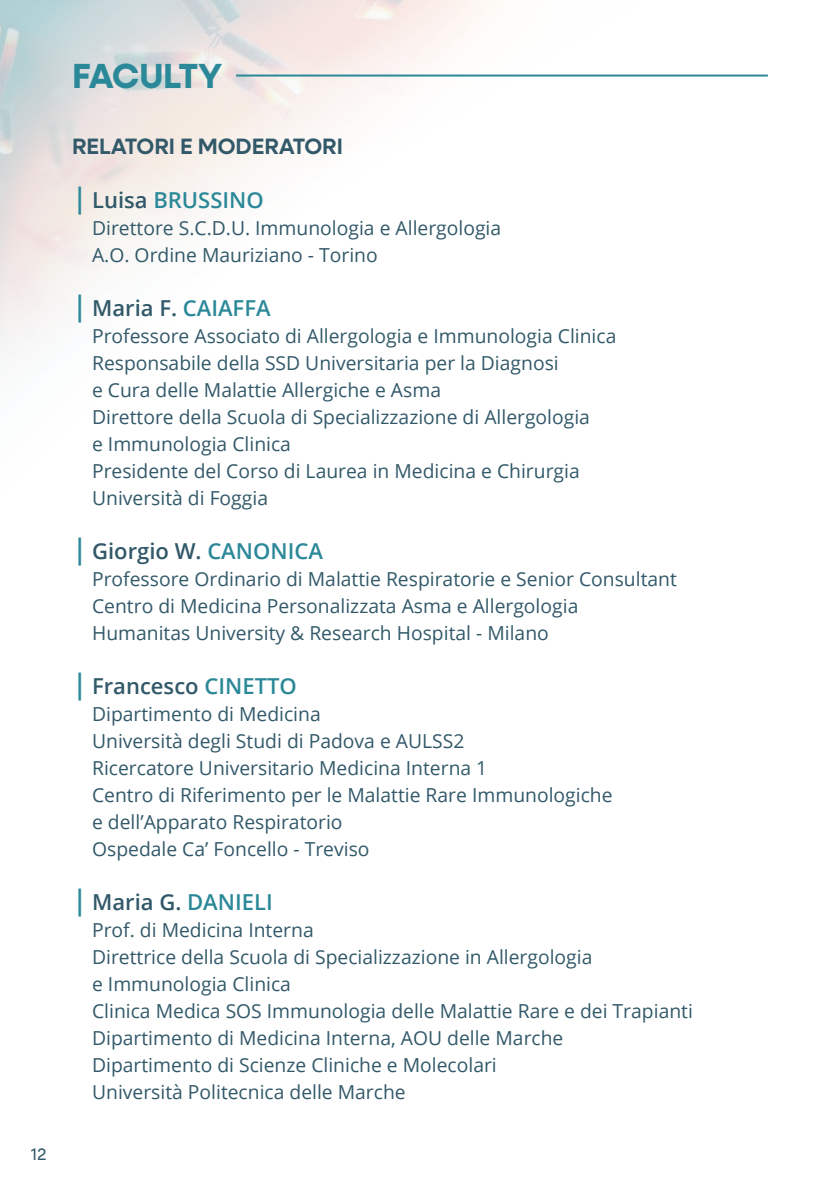
<style>
.page{position:relative;width:840px;height:1191px;background:#fff}
.page>*{position:absolute;margin:0;border:0;box-sizing:border-box;transform-origin:0 0}
.t1{font:700 35px "Neulis Sans";letter-spacing:-.02em;color:#2b8898}
.t2{font:600 22.2px "Neulis Sans";color:#325969}
.t3{font:600 22px "Open Sans";color:#325969}
.t4{font:600 22px "Open Sans";color:#2b8898}
.t5{font:19.2px/27px "Open Sans";color:#325969}
.t6{font:16.8px "Neulis Sans";color:#325969}
.s1{font-size:28px}
.s2{color:#325969}
.s3{font-size:28px;color:#2b8898}
.s4{color:#2b8898}
</style>
<div class="page">
<hr style="left:236px;top:75px;width:531px;height:2px;background:#2b8898">
<p class="t6" style="left:31px;top:1147px;width:17px">12</p>
<h1 class="t1" style="left:72px;top:61px;width:151px">FACULTY</h1>
<p class="t2" style="left:72px;top:135px;width:272px">RELATORI E MODERATORI</p>
<p class="t4" style="left:72px;top:191px;width:193px"><span class="s1">|</span> <span class="s2">Luisa</span> BRUSSINO</p>
<p class="t5" style="left:92px;top:216px;width:410px">Direttore S.C.D.U. Immunologia e Allergologia<br>A.O. Ordine Mauriziano - Torino</p>
<p class="t3" style="left:72px;top:299px;width:200px"><span class="s3">|</span> Maria F. <span class="s4">CAIAFFA</span></p>
<p class="t5" style="left:92px;top:324px;width:525px">Professore Associato di Allergologia e Immunologia Clinica Responsabile della SSD Universitaria per la Diagnosi<br>e Cura delle Malattie Allergiche e Asma<br>Direttore della Scuola di Specializzazione di Allergologia<br>e Immunologia Clinica<br>Presidente del Corso di Laurea in Medicina e Chirurgia Università di Foggia</p>
<p class="t3" style="left:72px;top:542px;width:252px"><span class="s3">|</span> Giorgio W. <span class="s4">CANONICA</span></p>
<p class="t5" style="left:92px;top:567px;width:586px">Professore Ordinario di Malattie Respiratorie e Senior Consultant<br>Centro di Medicina Personalizzata Asma e Allergologia<br>Humanitas University &amp; Research Hospital - Milano</p>
<p class="t3" style="left:72px;top:677px;width:226px"><span class="s3">|</span> Francesco <span class="s4">CINETTO</span></p>
<p class="t5" style="left:92px;top:702px;width:521px">Dipartimento di Medicina<br>Università degli Studi di Padova e AULSS2<br>Ricercatore Universitario Medicina Interna 1<br>Centro di Riferimento per le Malattie Rare Immunologiche e dell’Apparato Respiratorio<br>Ospedale Ca’ Foncello - Treviso</p>
<p class="t3" style="left:72px;top:893px;width:202px"><span class="s3">|</span> Maria G. <span class="s4">DANIELI</span></p>
<p class="t5" style="left:92px;top:918px;width:602px">Prof. di Medicina Interna<br>Direttrice della Scuola di Specializzazione in Allergologia<br>e Immunologia Clinica<br>Clinica Medica SOS Immunologia delle Malattie Rare e dei Trapianti Dipartimento di Medicina Interna, AOU delle Marche<br>Dipartimento di Scienze Cliniche e Molecolari<br>Università Politecnica delle Marche</p>
</div>
